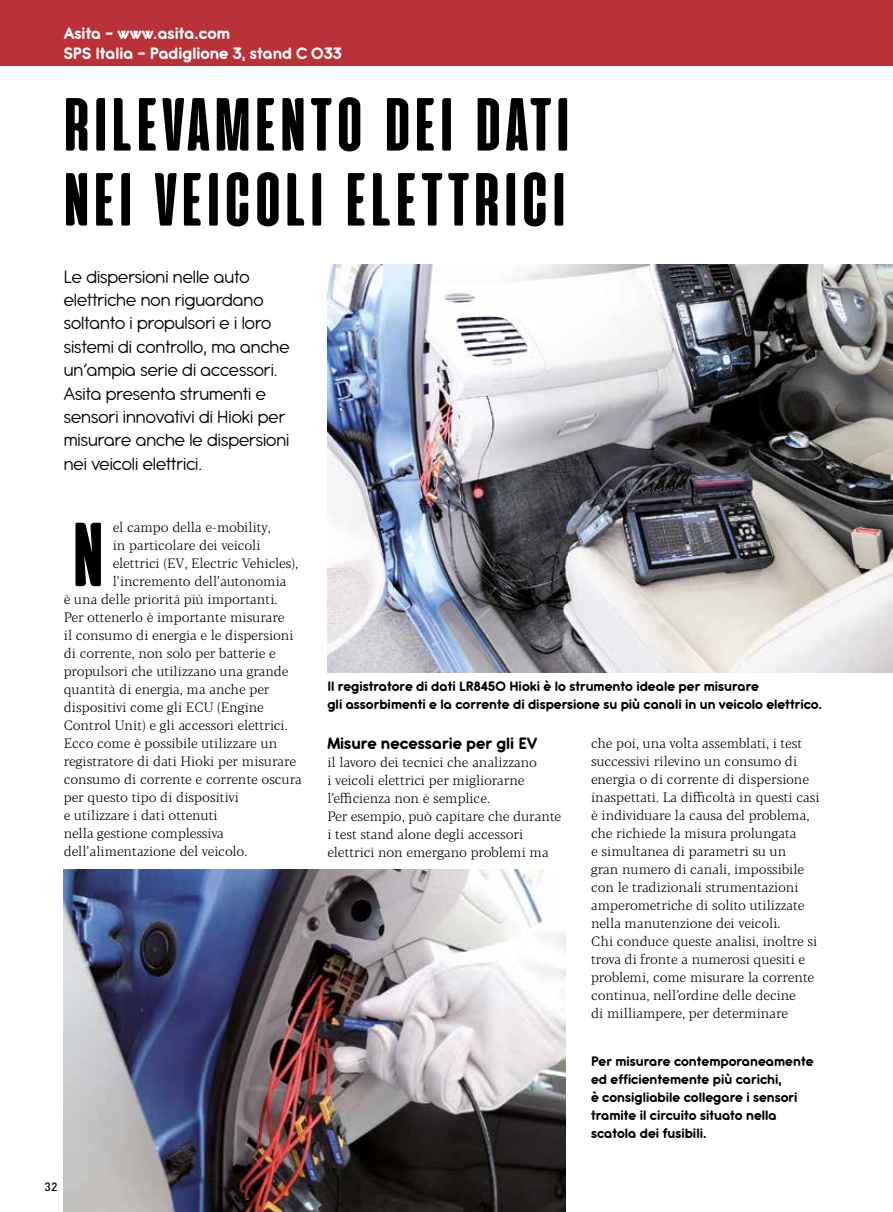
<style>
.page{position:relative;width:893px;height:1212px;background:#fff}
.page>*{position:absolute;margin:0;border:0;box-sizing:border-box;transform-origin:0 0}
.t1{font:800 90.6px "Alienscows";color:#000}
.t2{font:800 75px/75px "Alienscows";letter-spacing:-.14em;color:#000}
.t3{font:19.5px/23.4px "Antipasto Pro";color:#000}
.t4{font:700 18px/19.5px "Antipasto Pro";color:#fff}
.t5{font:700 18px "Antipasto Pro";color:#000}
.t6{font:700 15px/18px "Antipasto Pro";color:#000}
.t7{font:300 13.5px/18px "Blacker Pro Text";color:#000}
.t8{font:300 13.5px "Blacker Pro Text";letter-spacing:-.02em;color:#000}
.t9{font:500 12px "DIN Pro";color:#000}
</style>
<div class="page">
<img style="left:327px;top:265px;width:566px;height:408px">
<div style="left:0;top:0;width:893px;height:65px;background:#ba3237"></div>
<img style="left:64px;top:869px;width:502px;height:343px">
<h3 class="t4" style="left:64px;top:24px;width:279px">Asita - www.asita.com<br>SPS Italia - Padiglione 3, stand C 033</h3>
<h2 class="t2" style="left:56px;top:87px;width:522px">RILEVAMENTO DEI DATI<br>NEI VEICOLI ELETTRICI</h2>
<p class="t3" style="left:64px;top:265px;width:227px">Le dispersioni nelle auto elettriche non riguardano soltanto i propulsori e i loro sistemi di controllo, ma anche un’ampia serie di accessori.<br>Asita presenta strumenti e sensori innovativi di Hioki per misurare anche le dispersioni nei veicoli elettrici.</p>
<h1 class="t1" style="left:64px;top:506px;width:50px">N</h1>
<p class="t7" style="left:113px;top:518px;width:160px">el campo della e-mobility,</p>
<p class="t7" style="left:113px;top:536px;width:149px">in particolare dei veicoli</p>
<p class="t7" style="left:113px;top:554px;width:187px">elettrici (EV, Electric Vehicles),</p>
<p class="t8" style="left:113px;top:573px;width:175px">l’incremento dell’autonomia</p>
<p class="t7" style="left:64px;top:590px;width:215px">è una delle priorità più importanti.</p>
<p class="t7" style="left:64px;top:608px;width:222px">Per ottenerlo è importante misurare</p>
<p class="t7" style="left:64px;top:626px;width:231px">il consumo di energia e le dispersioni</p>
<p class="t8" style="left:64px;top:645px;width:214px">di corrente, non solo per batterie e</p>
<p class="t7" style="left:64px;top:662px;width:226px">propulsori che utilizzano una grande</p>
<p class="t7" style="left:64px;top:680px;width:207px">quantità di energia, ma anche per</p>
<p class="t7" style="left:64px;top:698px;width:202px">dispositivi come gli ECU (Engine</p>
<p class="t7" style="left:64px;top:716px;width:225px">Control Unit) e gli accessori elettrici.</p>
<p class="t7" style="left:64px;top:734px;width:215px">Ecco come è possibile utilizzare un</p>
<p class="t7" style="left:64px;top:752px;width:234px">registratore di dati Hioki per misurare</p>
<p class="t7" style="left:64px;top:770px;width:239px">consumo di corrente e corrente oscura</p>
<p class="t7" style="left:64px;top:788px;width:177px">per questo tipo di dispositivi</p>
<p class="t7" style="left:64px;top:806px;width:156px">e utilizzare i dati ottenuti</p>
<p class="t8" style="left:64px;top:825px;width:162px">nella gestione complessiva</p>
<p class="t8" style="left:64px;top:843px;width:185px">dell’alimentazione del veicolo.</p>
<p class="t9" style="left:45px;top:1177px;width:14px">32</p>
<p class="t6" style="left:327px;top:677px;width:496px">Il registratore di dati LR8450 Hioki è lo strumento ideale per misurare<br>gli assorbimenti e la corrente di dispersione su più canali in un veicolo elettrico.</p>
<h3 class="t5" style="left:327px;top:732px;width:211px">Misure necessarie per gli EV</h3>
<p class="t7" style="left:327px;top:753px;width:235px">il lavoro dei tecnici che analizzano<br>i veicoli elettrici per migliorarne l’efficienza non è semplice.<br>Per esempio, può capitare che durante i test stand alone degli accessori elettrici non emergano problemi ma</p>
<p class="t7" style="left:591px;top:734px;width:230px">che poi, una volta assemblati, i test successivi rilevino un consumo di energia o di corrente di dispersione inaspettati. La difficoltà in questi casi è individuare la causa del problema, che richiede la misura prolungata<br>e simultanea di parametri su un<br>gran numero di canali, impossibile con le tradizionali strumentazioni amperometriche di solito utilizzate nella manutenzione dei veicoli.<br>Chi conduce queste analisi, inoltre si trova di fronte a numerosi quesiti e problemi, come misurare la corrente continua, nell’ordine delle decine<br>di milliampere, per determinare</p>
<p class="t6" style="left:591px;top:1053px;width:224px">Per misurare contemporaneamente ed efficientemente più carichi,<br>è consigliabile collegare i sensori tramite il circuito situato nella scatola dei fusibili.</p>
</div>
